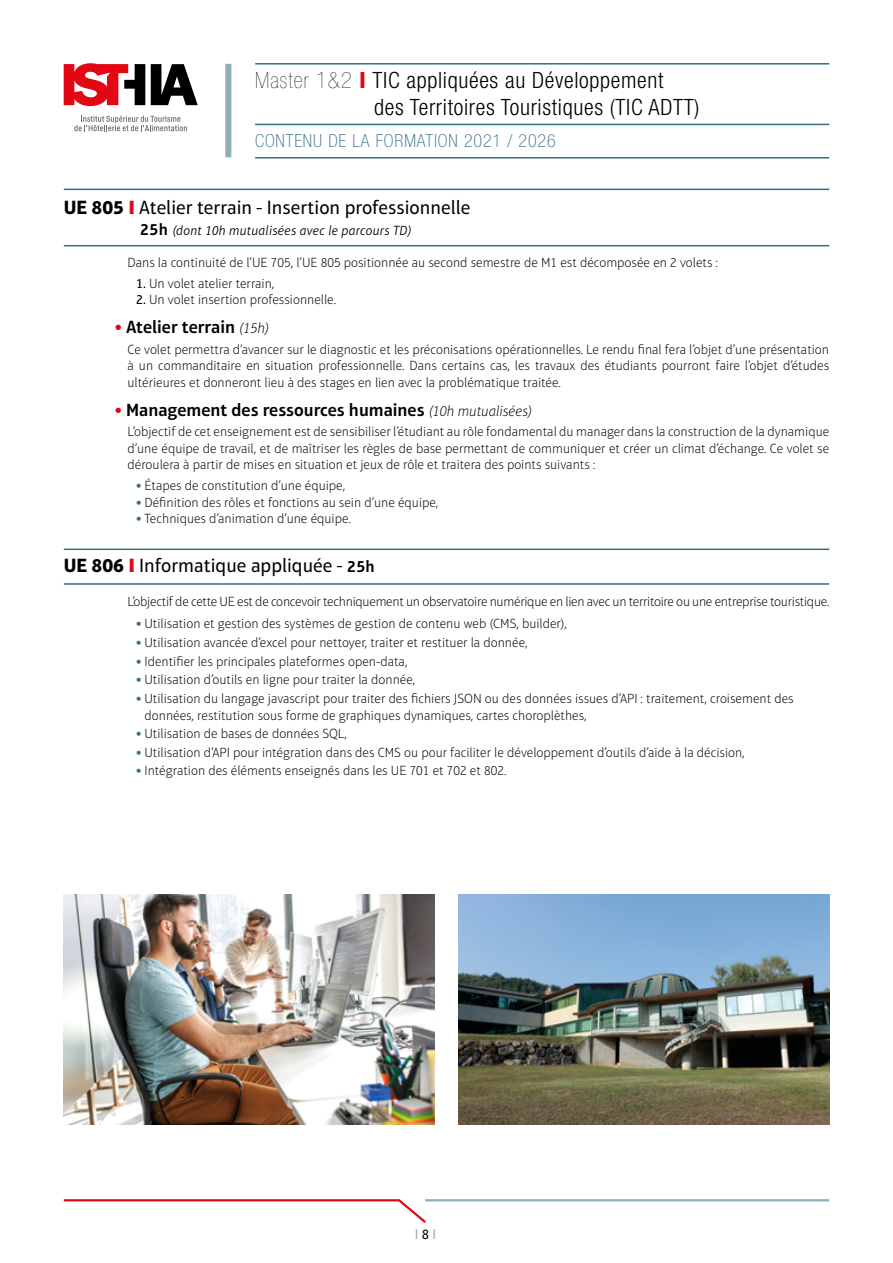
<style>
.page{position:relative;width:893px;height:1263px;background:#fff}
.page>*{position:absolute;margin:0;border:0;box-sizing:border-box;transform-origin:0 0}
.t1{font:300 condensed 22.5px/27px "Helvetica Neue LT Pro";letter-spacing:.03em;color:#000}
.t2{font:19.5px "Aptifer Sans LT Pro";color:#000}
.t3{font:600 18px "Aptifer Sans LT Pro";color:#000}
.t4{font:100 condensed 18px "Helvetica Neue LT Pro";letter-spacing:.05em;color:#356e83}
.t5{font:14.25px "Aptifer Sans LT Pro";color:#8eadb7}
.t6{font:100 13.5px/16.5px "Aptifer Sans LT Pro";color:#000;text-align:justify}
.t7{font:100 13.5px "Aptifer Sans LT Pro";letter-spacing:-.02em;color:#000}
.t8{font:italic 300 13.5px "Aptifer Sans LT Pro";letter-spacing:.02em;color:#000}
.s1{font-weight:200}
.s2{font-weight:800;color:#e30613}
.s3{font-weight:700}
.s4{font-weight:900;color:#e30613}
.s5{font-weight:600;font-style:normal;font-size:16.5px}
.s6{font-weight:400}
.s7{font-weight:100;font-style:italic;font-size:15px}
.s8{font-weight:900;color:#356e83}
.s9{font-weight:600;font-size:16.5px}
.s10{color:#000}
</style>
<div class="page">
<svg style="left:63px;top:1199px;width:365px;height:24px"></svg>
<hr style="left:425px;top:1199px;width:404px;height:2px;background:#8eadb7">
<hr style="left:64px;top:189px;width:765px;height:1px;background:#356e83">
<hr style="left:64px;top:549px;width:765px;height:1px;background:#356e83">
<hr style="left:64px;top:245px;width:765px;height:1px;background:#356e83">
<hr style="left:64px;top:583px;width:765px;height:2px;background:#356e83">
<svg style="left:74px;top:116px;width:113px;height:15px"></svg>
<svg style="left:151px;top:64px;width:47px;height:41px"></svg>
<svg style="left:64px;top:63px;width:81px;height:43px"></svg>
<hr style="left:255px;top:63px;width:574px;height:2px;background:#356e83">
<hr style="left:255px;top:124px;width:574px;height:1px;background:#356e83">
<hr style="left:255px;top:157px;width:574px;height:1px;background:#356e83">
<div style="left:225px;top:64px;width:6px;height:93px;background:#8eadb7"></div>
<img style="left:64px;top:894px;width:370px;height:230px">
<img style="left:458px;top:894px;width:371px;height:230px">
<h1 class="t1" style="left:374px;top:67px;width:327px;text-indent:-119px"><span class="s1">Master 1&amp;2</span> <span class="s2">I</span> TIC appliquées au Développement<br>des Territoires Touristiques (TIC ADTT)</h1>
<h3 class="t4" style="left:255px;top:131px;width:302px">CONTENU DE LA FORMATION 2021 / 2026</h3>
<h2 class="t2" style="left:64px;top:197px;width:408px"><span class="s3">UE 805</span> <span class="s4">I</span> Atelier terrain - Insertion professionnelle</h2>
<p class="t8" style="left:140px;top:223px;width:273px"><span class="s5">25h</span> (dont 10h mutualisées avec le parcours TD)</p>
<p class="t6" style="left:128px;top:254px;width:592px">Dans la continuité de l’UE 705, l’UE 805 positionnée au second semestre de M1 est décomposée en 2 volets :</p>
<p class="t6" style="left:136px;top:275px;width:140px"><span class="s6">1.</span> Un volet atelier terrain,</p>
<p class="t6" style="left:136px;top:291px;width:202px"><span class="s6">2.</span> Un volet insertion professionnelle.</p>
<h3 class="t3" style="left:115px;top:316px;width:156px"><span class="s4">•</span> Atelier terrain <span class="s7">(15h)</span></h3>
<p class="t6" style="left:128px;top:341px;width:703px">Ce volet permettra d’avancer sur le diagnostic et les préconisations opérationnelles. Le rendu final fera l’objet d’une présentation à un commanditaire en situation professionnelle. Dans certains cas, les travaux des étudiants pourront faire l’objet d’études ultérieures et donneront lieu à des stages en lien avec la problématique traitée.</p>
<h3 class="t3" style="left:115px;top:399px;width:419px"><span class="s4">•</span> Management des ressources humaines <span class="s7">(10h mutualisées)</span></h3>
<p class="t6" style="left:128px;top:424px;width:703px">L’objectif de cet enseignement est de sensibiliser l’étudiant au rôle fondamental du manager dans la construction de la dynamique d’une équipe de travail, et de maîtriser les règles de base permettant de communiquer et créer un climat d’échange. Ce volet se déroulera à partir de mises en situation et jeux de rôle et traitera des points suivants :</p>
<p class="t6" style="left:136px;top:477px;width:211px"><span class="s8">•</span> Étapes de constitution d’une équipe,</p>
<p class="t6" style="left:136px;top:494px;width:304px"><span class="s8">•</span> Définition des rôles et fonctions au sein d’une équipe,</p>
<p class="t6" style="left:136px;top:510px;width:216px"><span class="s8">•</span> Techniques d’animation d’une équipe.</p>
<h2 class="t2" style="left:64px;top:554px;width:312px"><span class="s3">UE 806</span> <span class="s4">I</span> Informatique appliquée - <span class="s9">25h</span></h2>
<p class="t7" style="left:128px;top:594px;width:703px">L’objectif de cette UE est de concevoir techniquement un observatoire numérique en lien avec un territoire ou une entreprise touristique.</p>
<p class="t6" style="left:136px;top:616px;width:432px"><span class="s8">•</span> Utilisation et gestion des systèmes de gestion de contenu web (CMS, builder),</p>
<p class="t6" style="left:136px;top:634px;width:393px"><span class="s8">•</span> Utilisation avancée d’excel pour nettoyer, traiter et restituer la donnée,</p>
<p class="t6" style="left:136px;top:653px;width:273px"><span class="s8">•</span> Identifier les principales plateformes open-data,</p>
<p class="t6" style="left:136px;top:672px;width:281px"><span class="s8">•</span> Utilisation d’outils en ligne pour traiter la donnée,</p>
<p class="t6" style="left:145px;top:690px;width:651px;text-indent:-9px"><span class="s8">•</span> Utilisation du langage javascript pour traiter des fichiers JSON ou des données issues d’API : traitement, croisement des données, restitution sous forme de graphiques dynamiques, cartes choroplèthes,</p>
<p class="t6" style="left:136px;top:725px;width:212px"><span class="s8">•</span> Utilisation de bases de données SQL,</p>
<p class="t6" style="left:136px;top:744px;width:610px"><span class="s8">•</span> Utilisation d’API pour intégration dans des CMS ou pour faciliter le développement d’outils d’aide à la décision,</p>
<p class="t6" style="left:136px;top:763px;width:372px"><span class="s8">•</span> Intégration des éléments enseignés dans les UE 701 et 702 et 802.</p>
<p class="t5" style="left:415px;top:1226px;width:23px">I <span class="s10">8</span> I</p>
</div>
